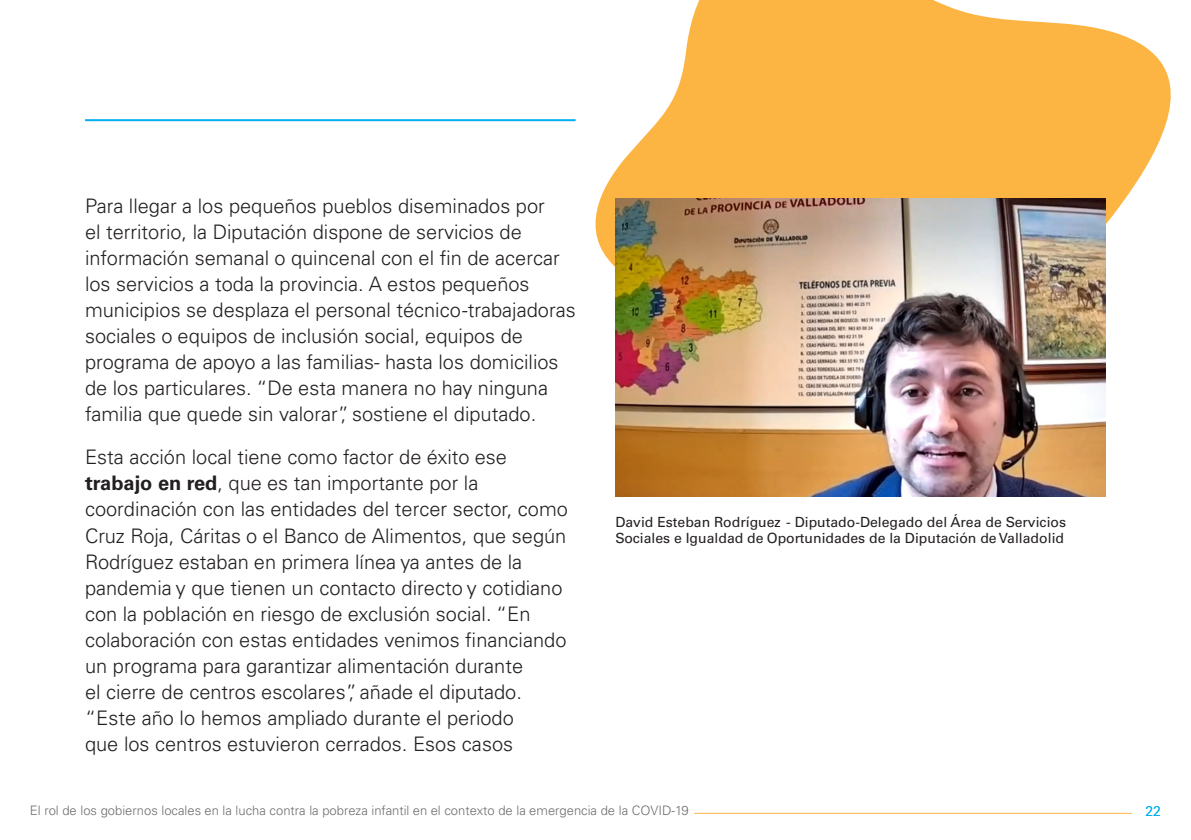
<style>
.page{position:relative;width:1191px;height:840px;background:#fff}
.page>*{position:absolute;margin:0;border:0;box-sizing:border-box;transform-origin:0 0}
.t1{font:300 20px/26px "Univers LT Pro 45";color:#231f20}
.Pie_de_foto{font:14px/16.8px "Univers LT Pro 55 Roman";color:#231f20}
.t2{font:300 14px "Univers LT Pro 45";color:#00aeef}
.t3{font:300 13px "Univers LT Pro 45";color:#6c6d70}
.s1{font-family:"Univers LT Pro 65";font-weight:700}
</style>
<div class="page">
<hr style="left:694px;top:812px;width:438px;height:1px;background:#fcb443">
<svg style="left:595px;top:0;width:576px;height:267px;fill:#fcb443"></svg>
<img style="left:615px;top:198px;width:491px;height:298px">
<hr style="left:85px;top:119px;width:490px;height:2px;background:#00aeef">
<p class="t1" style="left:85px;top:193px;width:492px">Para llegar a los pequeños pueblos diseminados por<br>el territorio, la Diputación dispone de servicios de información semanal o quincenal con el fin de acercar los servicios a toda la provincia. A estos pequeños municipios se desplaza el personal técnico -trabajadoras sociales o equipos de inclusión social, equipos de programa de apoyo a las familias- hasta los domicilios de los particulares. “De esta manera no hay ninguna familia que quede sin valorar”, sostiene el diputado.</p>
<p class="t1" style="left:85px;top:444px;width:484px">Esta acción local tiene como factor de éxito ese <span class="s1">trabajo en red</span>, que es tan importante por la coordinación con las entidades del tercer sector, como Cruz Roja, Cáritas o el Banco de Alimentos, que según Rodríguez estaban en primera línea ya antes de la pandemia y que tienen un contacto directo y cotidiano con la población en riesgo de exclusión social. “En colaboración con estas entidades venimos financiando un programa para garantizar alimentación durante<br>el cierre de centros escolares”, añade el diputado. “Este año lo hemos ampliado durante el periodo<br>que los centros estuvieron cerrados. Esos casos</p>
<p class="Pie_de_foto" style="left:615px;top:513px;width:452px">David Esteban Rodríguez - Diputado-Delegado del Área de Servicios<br>Sociales e Igualdad de Oportunidades de la Diputación de Valladolid</p>
<p class="t3" style="left:30px;top:802px;width:660px">El rol de los gobiernos locales en la lucha contra la pobreza infantil en el contexto de la emergencia de la COVID-19</p>
<p class="t2" style="left:1145px;top:802px;width:17px">22</p>
</div>
